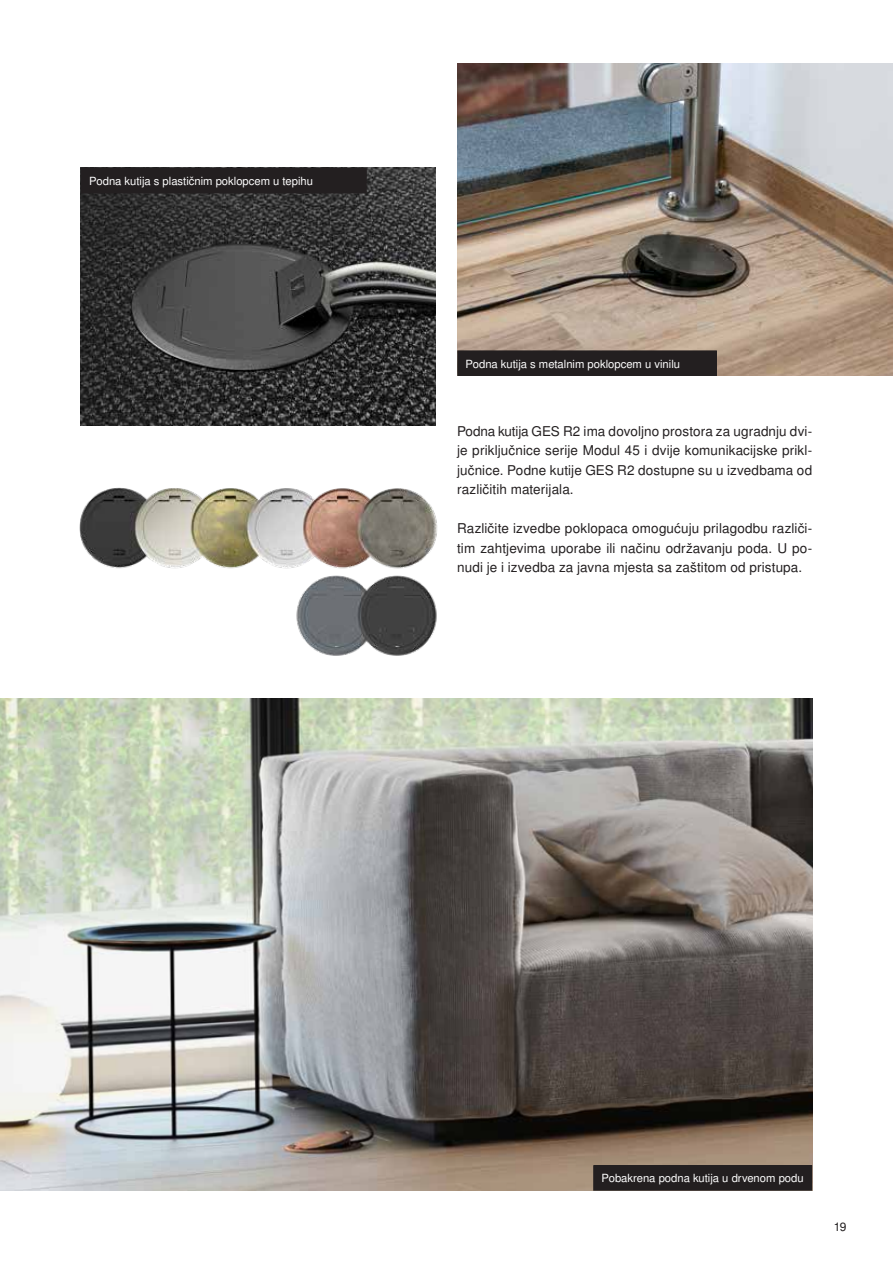
<style>
.page{position:relative;width:893px;height:1263px;background:#fff}
.page>*{position:absolute;margin:0;border:0;box-sizing:border-box;transform-origin:0 0}
.t1{font:13.5px/19.5px "Nimbus San LOT";letter-spacing:.01em;color:#231f20;text-align:justify}
.t2{font:12px "Nimbus San LOT";color:#231f20}
.t3{font:11.25px "Nimbus San LOT";color:#fff}
</style>
<div class="page">
<img style="left:81px;top:487px;width:357px;height:82px">
<img style="left:457px;top:64px;width:436px;height:312px">
<img style="left:0;top:699px;width:812px;height:492px">
<img style="left:81px;top:168px;width:355px;height:257px">
<div style="left:458px;top:351px;width:258px;height:24px;background:#231f20"></div>
<div style="left:457px;top:350px;width:260px;height:26px;border:2px solid #231f20"></div>
<div style="left:82px;top:169px;width:284px;height:24px;background:#231f20"></div>
<div style="left:81px;top:168px;width:286px;height:25px;border:2px solid #231f20"></div>
<div style="left:594px;top:1166px;width:217px;height:24px;background:#231f20"></div>
<div style="left:593px;top:1165px;width:219px;height:26px;border:2px solid #231f20"></div>
<img style="left:296px;top:575px;width:141px;height:81px">
<p class="t3" style="left:89px;top:174px;width:225px">Podna kutija s plastičnim poklopcem u tepihu</p>
<p class="t3" style="left:466px;top:357px;width:216px">Podna kutija s metalnim poklopcem u vinilu</p>
<p class="t1" style="left:457px;top:421px;width:357px">Podna kutija GES R2 ima dovoljno prostora za ugradnju dvi&shy;je priključnice serije Modul 45 i dvije komunikacijske prikl&shy;jučnice. Podne kutije GES R2 dostupne su u izvedbama od različitih materijala.</p>
<p class="t1" style="left:457px;top:519px;width:357px">Različite izvedbe poklopaca omogućuju prilagodbu različi&shy;tim zahtjevima uporabe ili načinu održavanju poda. U po&shy;nudi je i izvedba za javna mjesta sa zaštitom od pristupa.</p>
<p class="t3" style="left:602px;top:1171px;width:204px">Pobakrena podna kutija u drvenom podu</p>
<p class="t2" style="left:834px;top:1220px;width:14px">19</p>
</div>
